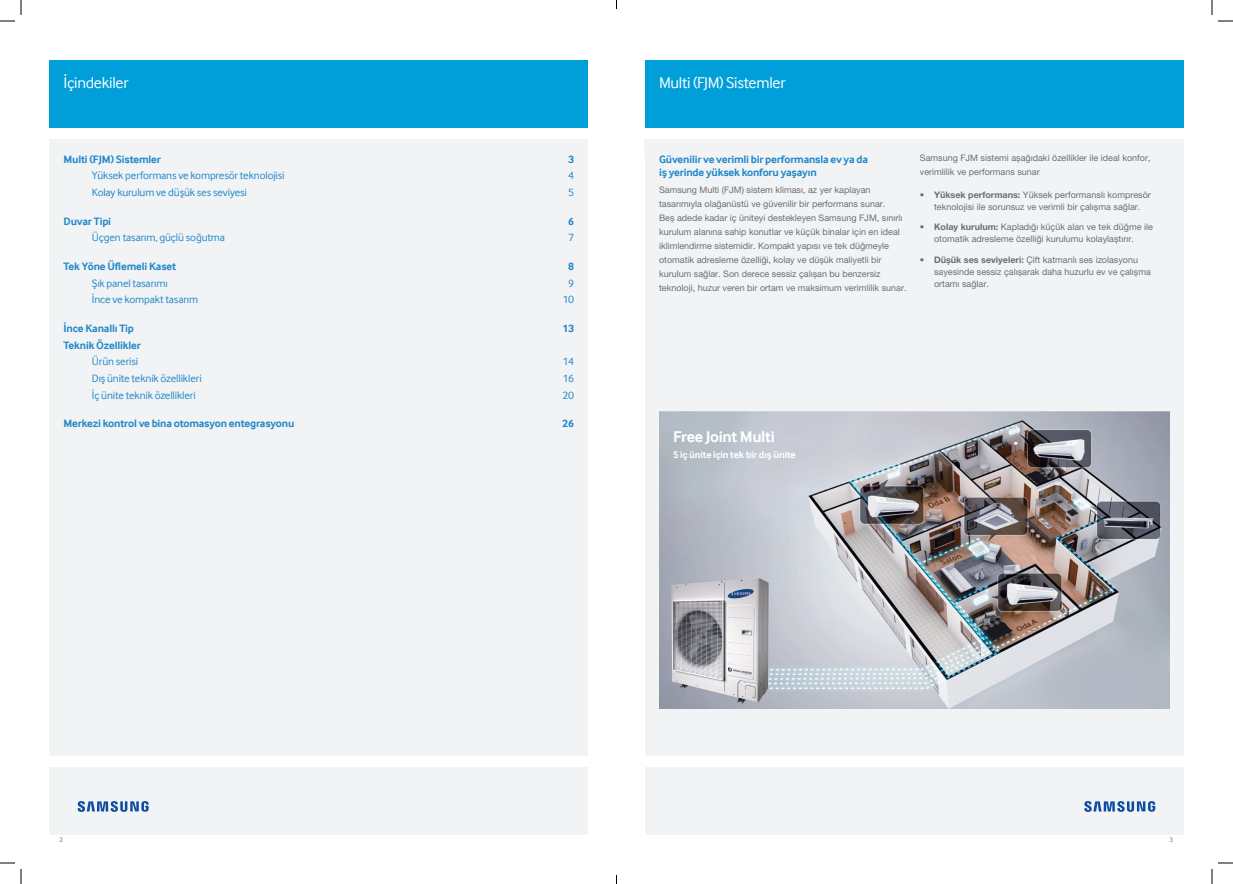
<style>
.page{position:relative;width:1233px;height:884px;background:#fff}
.page>*{position:absolute;margin:0;border:0;box-sizing:border-box;transform-origin:0 0}
.t1{font:16px "Samsung Inter Face";letter-spacing:-.02em;color:#fff}
.t2{font:700 16px "Samsung Inter Face";letter-spacing:-.02em;color:#fff}
.t3{font:11px "Samsung Inter Face";letter-spacing:-.015em;color:#2088c9}
.t4{font:700 11px/13px "Samsung Inter Face";letter-spacing:-.02em;color:#2088c9}
.t5{font:700 10px "Samsung Inter Face";letter-spacing:-.015em;color:#fff}
.t6{font:9px/14px "Helvetica Neue LT Pro";color:#6c6d70}
.t7{font:7px "Samsung Inter Face";color:#6c6d70;scale:.95 1}
.s1{font-weight:700}
</style>
<div class="page">
<div style="left:49px;top:767px;width:539px;height:68px;background:#f2f3f4"></div>
<div style="left:645px;top:767px;width:538px;height:68px;background:#f2f3f4"></div>
<div style="left:49px;top:61px;width:539px;height:67px;background:#009fda"></div>
<div style="left:49px;top:139px;width:539px;height:617px;background:#f2f3f4"></div>
<div style="left:645px;top:61px;width:538px;height:67px;background:#009fda"></div>
<div style="left:645px;top:139px;width:538px;height:617px;background:#f2f3f4"></div>
<svg style="left:1084px;top:801px;width:71px;height:11px"></svg>
<svg style="left:78px;top:801px;width:71px;height:11px"></svg>
<img style="left:659px;top:411px;width:510px;height:297px">
<svg style="left:1218px;top:20px;width:15px;height:2px"></svg>
<svg style="left:1218px;top:862px;width:15px;height:2px"></svg>
<svg style="left:0;top:0;width:22px;height:22px"></svg>
<svg style="left:0;top:862px;width:22px;height:22px"></svg>
<svg style="left:1211px;top:0;width:1px;height:15px"></svg>
<svg style="left:1211px;top:869px;width:1px;height:15px"></svg>
<h1 class="t1" style="left:64px;top:74px;width:66px">İçindekiler</h1>
<p class="t4" style="left:64px;top:152px;width:99px">Multi (FJM) Sistemler</p>
<p class="t4" style="left:568px;top:152px;width:7px">3</p>
<p class="t3" style="left:92px;top:169px;width:194px">Yüksek performans ve kompresör teknolojisi</p>
<p class="t3" style="left:568px;top:169px;width:7px">4</p>
<p class="t3" style="left:92px;top:186px;width:157px">Kolay kurulum ve düşük ses seviyesi</p>
<p class="t3" style="left:568px;top:186px;width:7px">5</p>
<p class="t4" style="left:64px;top:214px;width:49px">Duvar Tipi</p>
<p class="t4" style="left:568px;top:214px;width:7px">6</p>
<p class="t3" style="left:92px;top:231px;width:135px">Üçgen tasarım, güçlü soğutma</p>
<p class="t3" style="left:568px;top:231px;width:7px">7</p>
<p class="t4" style="left:64px;top:260px;width:114px">Tek Yöne Üflemeli Kaset</p>
<p class="t4" style="left:568px;top:260px;width:7px">8</p>
<p class="t3" style="left:92px;top:277px;width:77px">Şık panel tasarımı</p>
<p class="t3" style="left:568px;top:277px;width:7px">9</p>
<p class="t3" style="left:92px;top:293px;width:108px">İnce ve kompakt tasarım</p>
<p class="t3" style="left:563px;top:293px;width:13px">10</p>
<p class="t4" style="left:64px;top:322px;width:72px">İnce Kanallı Tip</p>
<p class="t4" style="left:562px;top:322px;width:13px">13</p>
<p class="t4" style="left:64px;top:338px;width:79px">Teknik Özellikler</p>
<p class="t3" style="left:92px;top:355px;width:48px">Ürün serisi</p>
<p class="t3" style="left:563px;top:355px;width:12px">14</p>
<p class="t3" style="left:92px;top:372px;width:111px">Dış ünite teknik özellikleri</p>
<p class="t3" style="left:563px;top:372px;width:12px">16</p>
<p class="t3" style="left:92px;top:389px;width:105px">İç ünite teknik özellikleri</p>
<p class="t3" style="left:562px;top:389px;width:13px">20</p>
<p class="t4" style="left:64px;top:417px;width:232px">Merkezi kontrol ve bina otomasyon entegrasyonu</p>
<p class="t4" style="left:562px;top:417px;width:13px">26</p>
<h1 class="t1" style="left:659px;top:74px;width:128px">Multi (FJM) Sistemler</h1>
<p class="t4" style="left:659px;top:152px;width:210px">Güvenilir ve verimli bir performansla ev ya da iş yerinde yüksek konforu yaşayın</p>
<p class="t6" style="left:659px;top:182px;width:249px">Samsung Multi (FJM) sistem kliması, az yer kaplayan tasarımıyla olağanüstü ve güvenilir bir performans sunar.<br>Beş adede kadar iç üniteyi destekleyen Samsung FJM, sınırlı kurulum alanına sahip konutlar ve küçük binalar için en ideal iklimlendirme sistemidir. Kompakt yapısı ve tek düğmeyle otomatik adresleme özelliği, kolay ve düşük maliyetli bir kurulum sağlar. Son derece sessiz çalışan bu benzersiz teknoloji, huzur veren bir ortam ve maksimum verimlilik sunar.</p>
<p class="t6" style="left:920px;top:151px;width:232px">Samsung FJM sistemi aşağıdaki özellikler ile ideal konfor, verimlilik ve performans sunar</p>
<p class="t6" style="left:920px;top:188px;width:232px;line-height:12px;text-align:center"><span class="s1">• Yüksek performans:</span> Yüksek performanslı kompresör teknolojisi ile sorunsuz ve verimli bir çalışma sağlar.</p>
<p class="t6" style="left:920px;top:221px;width:234px;line-height:12px;text-align:center"><span class="s1">• Kolay kurulum:</span> Kapladığı küçük alan ve tek düğme ile otomatik adresleme özelliği kurulumu kolaylaştırır.</p>
<p class="t6" style="left:934px;top:253px;width:218px;line-height:12px;text-indent:-14px"><span class="s1">• Düşük ses seviyeleri:</span> Çift katmanlı ses izolasyonu sayesinde sessiz çalışarak daha huzurlu ev ve çalışma ortamı sağlar.</p>
<h1 class="t2" style="left:673px;top:427px;width:103px">Free Joint Multi</h1>
<p class="t5" style="left:673px;top:448px;width:124px">5 iç ünite için tek bir dış ünite</p>
<p class="t7" style="left:59px;top:836px;width:5px">2</p>
<p class="t7" style="left:1169px;top:836px;width:5px">3</p>
</div>
